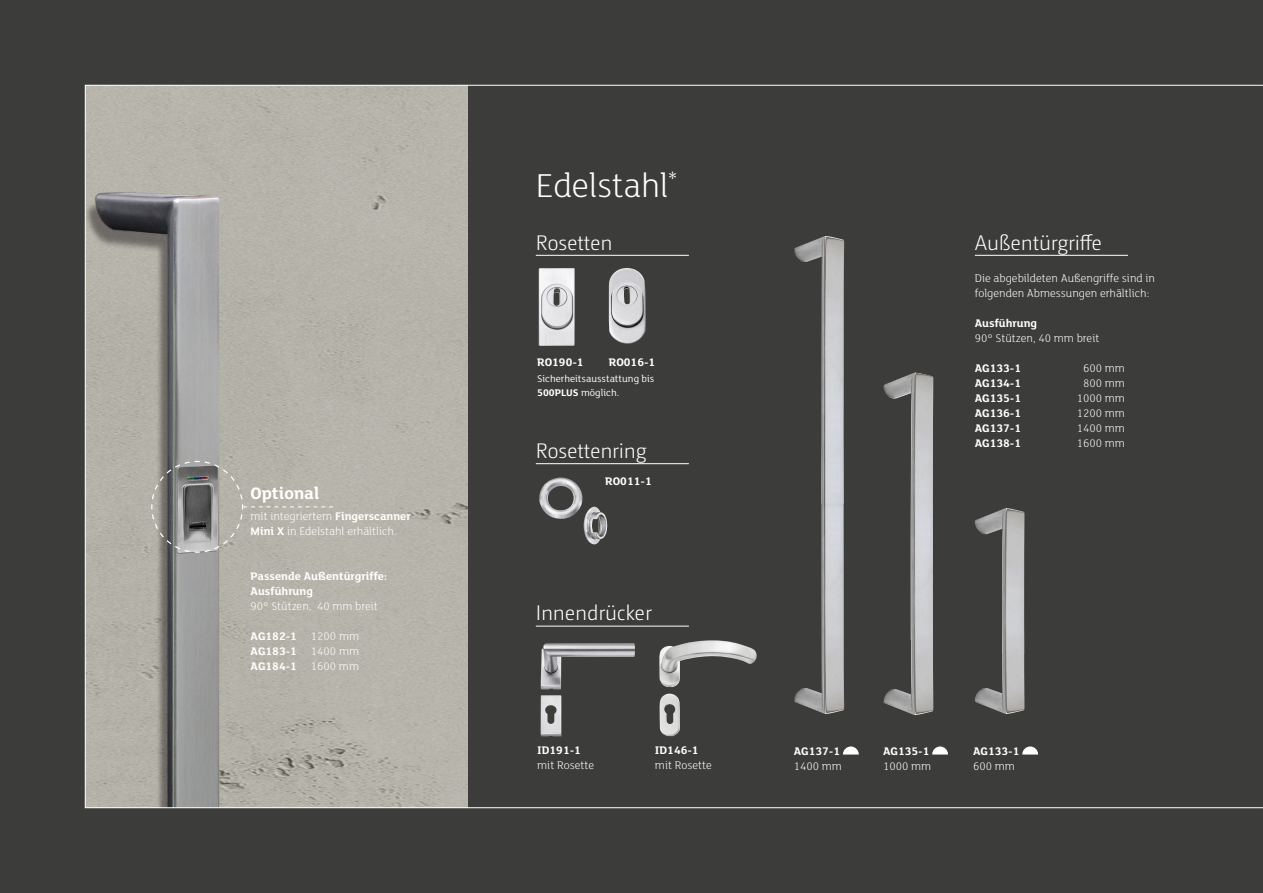
<style>
.page{position:relative;width:1263px;height:893px;background:#3c3c3b}
.page>*{position:absolute;margin:0;border:0;box-sizing:border-box;transform-origin:0 0}
.t1{font:300 36px "FS Lola";letter-spacing:-.01em;color:#fff}
.t2{font:300 21px "Camingo Dos Pro";letter-spacing:-.01em;color:#fff}
.t3{font:700 18px "FS Lola";color:#fff}
.t4{font:300 12px/15px "FS Lola";color:#fff}
.t5{font:700 12px/15px "FS Lola";color:#fff}
.t6{font:10.5px/13.5px "FS Lola";color:#fff}
.s1{font-weight:700}
.s2{font-weight:300}
</style>
<div class="page">
<img style="left:87px;top:87px;width:381px;height:719px">
<hr style="left:536px;top:255px;width:153px;height:1px;background:#fff">
<img style="left:541px;top:643px;width:94px;height:94px">
<img style="left:659px;top:640px;width:98px;height:96px">
<hr style="left:536px;top:626px;width:153px;height:1px;background:#fff">
<svg style="left:932px;top:746px;width:16px;height:8px"></svg>
<img style="left:883px;top:373px;width:50px;height:99px">
<img style="left:883px;top:472px;width:50px;height:243px">
<svg style="left:1022px;top:746px;width:16px;height:8px"></svg>
<img style="left:974px;top:508px;width:50px;height:110px">
<img style="left:974px;top:618px;width:50px;height:96px">
<svg style="left:843px;top:746px;width:16px;height:8px"></svg>
<img style="left:794px;top:236px;width:50px;height:210px">
<img style="left:794px;top:446px;width:50px;height:268px">
<hr style="left:975px;top:255px;width:153px;height:1px;background:#fff">
<img style="left:609px;top:268px;width:37px;height:76px">
<img style="left:539px;top:268px;width:36px;height:78px">
<svg style="left:151px;top:460px;width:182px;height:93px;background:#a4a29b"></svg>
<img style="left:539px;top:477px;width:44px;height:42px">
<img style="left:580px;top:507px;width:27px;height:38px">
<hr style="left:536px;top:463px;width:153px;height:1px;background:#fff">
<h3 class="t3" style="left:251px;top:480px;width:70px">Optional</h3>
<p class="t4" style="left:251px;top:508px;width:162px">mit integriertem <span class="s1">Fingerscanner<br>Mini X</span> in Edelstahl erhältlich.</p>
<p class="t5" style="left:251px;top:568px;width:138px">Passende Außentürgriffe:<br>Ausführung</p>
<p class="t4" style="left:251px;top:598px;width:129px">90° Stützen, 40 mm breit</p>
<p class="t5" style="left:251px;top:628px;width:110px;text-align:justify">AG182-1 <span class="s2">1200 mm </span>AG183-1 <span class="s2">1400 mm </span>AG184-1 <span class="s2">1600 mm</span></p>
<h1 class="t1" style="left:536px;top:162px;width:143px">Edelstahl<sup>*</sup></h1>
<h2 class="t2" style="left:536px;top:230px;width:78px">Rosetten</h2>
<p class="t5" style="left:537px;top:354px;width:48px">RO190-1</p>
<p class="t5" style="left:609px;top:354px;width:48px">RO016-1</p>
<p class="t6" style="left:537px;top:371px;width:119px">Sicherheitsausstattung bis<br><span class="s1">500PLUS</span> möglich.</p>
<h2 class="t2" style="left:536px;top:439px;width:113px">Rosettenring</h2>
<p class="t5" style="left:605px;top:473px;width:48px">RO011-1</p>
<h2 class="t2" style="left:536px;top:601px;width:118px">Innendrücker</h2>
<p class="t5" style="left:537px;top:742px;width:45px">ID191-1</p>
<p class="t4" style="left:537px;top:757px;width:58px">mit Rosette</p>
<p class="t5" style="left:655px;top:742px;width:45px">ID146-1</p>
<p class="t4" style="left:655px;top:757px;width:58px">mit Rosette</p>
<h2 class="t2" style="left:975px;top:230px;width:129px">Außentürgriffe</h2>
<p class="t4" style="left:975px;top:271px;width:182px">Die abgebildeten Außengriffe sind in folgenden Abmessungen erhältlich:</p>
<p class="t5" style="left:975px;top:315px;width:64px">Ausführung</p>
<p class="t4" style="left:975px;top:331px;width:126px">90° Stützen, 40 mm breit</p>
<p class="t5" style="left:975px;top:360px;width:48px">AG133-1</p>
<p class="t4" style="left:1083px;top:361px;width:43px">600 mm</p>
<p class="t5" style="left:975px;top:375px;width:48px">AG134-1</p>
<p class="t4" style="left:1083px;top:376px;width:43px">800 mm</p>
<p class="t5" style="left:975px;top:390px;width:48px">AG135-1</p>
<p class="t4" style="left:1077px;top:391px;width:50px">1000 mm</p>
<p class="t5" style="left:975px;top:405px;width:48px">AG136-1</p>
<p class="t4" style="left:1077px;top:406px;width:50px">1200 mm</p>
<p class="t5" style="left:975px;top:420px;width:48px">AG137-1</p>
<p class="t4" style="left:1077px;top:421px;width:50px">1400 mm</p>
<p class="t5" style="left:975px;top:435px;width:48px">AG138-1</p>
<p class="t4" style="left:1077px;top:436px;width:50px">1600 mm</p>
<p class="t5" style="left:794px;top:742px;width:48px">AG137-1</p>
<p class="t4" style="left:794px;top:758px;width:50px">1400 mm</p>
<p class="t5" style="left:883px;top:742px;width:48px">AG135-1</p>
<p class="t4" style="left:883px;top:758px;width:50px">1000 mm</p>
<p class="t5" style="left:973px;top:742px;width:48px">AG133-1</p>
<p class="t4" style="left:973px;top:758px;width:43px">600 mm</p>
</div>
